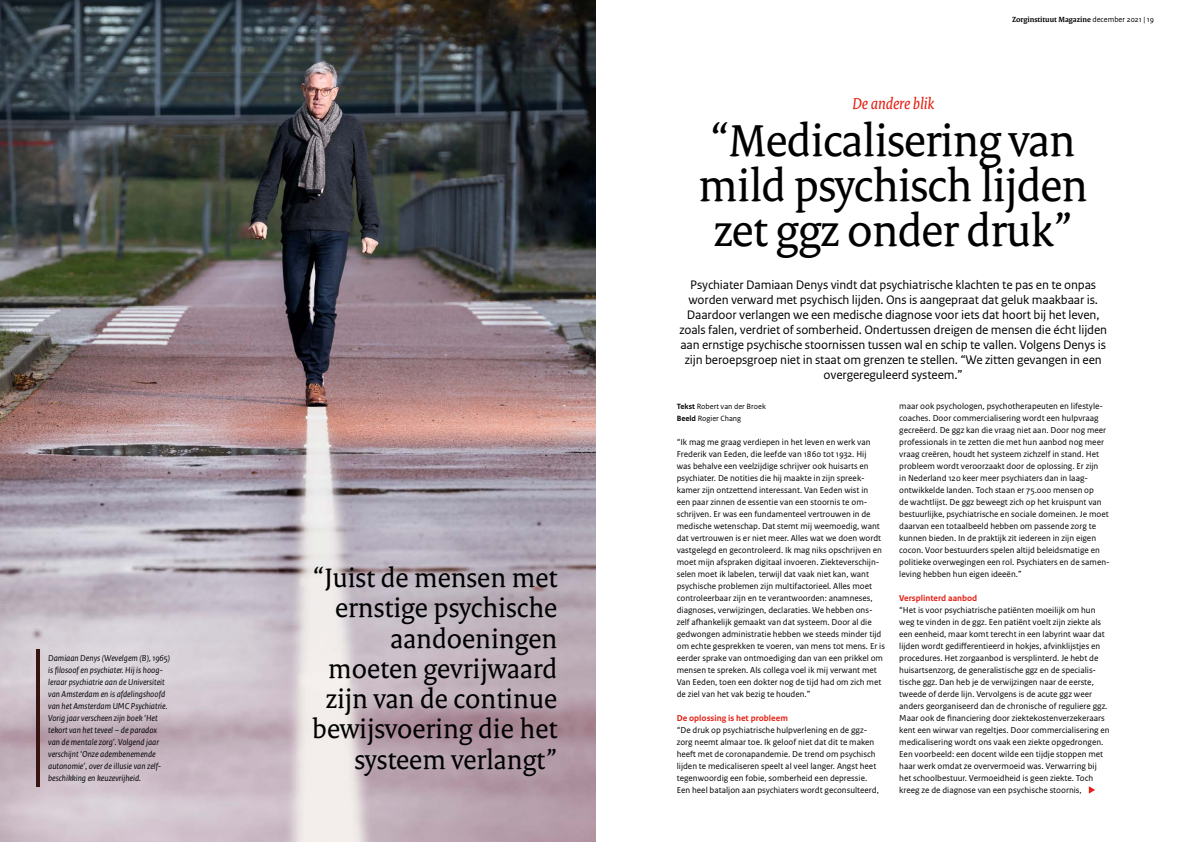
<style>
.page{position:relative;width:1191px;height:842px;background:#fff}
.page>*{position:absolute;margin:0;border:0;box-sizing:border-box;transform-origin:0 0}
.t1{font:48px/45px "Rijksoverheid Serif";letter-spacing:-.015em;color:#000;text-align:center}
.t2{font:28.8px/30.2px "Rijksoverheid Serif";color:#000;text-align:right}
.t3{font:italic 17px "Rijksoverheid Serif";color:#e41f13}
.t4{font:13px/15px "Rijksoverheid Sans Text";letter-spacing:-.01em;color:#000;text-align:center}
.t5{font:9px/12px "Rijksoverheid Sans Text";color:#000}
.t6{font:italic 9px/12px "Rijksoverheid Sans Text";color:#000}
.t7{font:700 9px "Rijksoverheid Sans Text";color:#e41f13}
.t8{font:8px/12px "Rijksoverheid Sans Text";color:#000}
.t9{font:700 8px "Rijksoverheid Serif";color:#000}
.s1{font-family:"Rijksoverheid Sans Text";font-weight:400}
.s2{font-weight:700}
</style>
<div class="page">
<svg style="left:1088px;top:786px;width:7px;height:8px"></svg>
<img style="left:0;top:0;width:595px;height:842px">
<hr style="left:37px;top:649px;width:3px;height:137px;background:#371410">
<p class="t6" style="left:48px;top:652px;width:123px">Damiaan Denys (Wevelgem (B), 1965) is filosoof en psychiater. Hij is hoog&shy;leraar psychiatrie aan de Universiteit van Amsterdam en is afdelingshoofd van het Amsterdam UMC Psychiatrie.<br>Vorig jaar verscheen zijn boek ‘Het tekort van het teveel – de paradox van de mentale zorg’. Volgend jaar verschijnt ‘Onze adembenemende autonomie’, over de illusie van zelf&shy;beschikking en keuzevrijheid.</p>
<h2 class="t2" style="left:312px;top:562px;width:247px">“Juist de mensen met ernstige psychische aandoeningen moeten gevrijwaard zijn van de continue bewijsvoering die het systeem verlangt”</h2>
<h3 class="t3" style="left:852px;top:93px;width:83px">De andere blik</h3>
<p class="t9" style="left:1012px;top:15px;width:144px">Zorginstituut Magazine <span class="s1">december 2021 | 19</span></p>
<h1 class="t1" style="left:698px;top:118px;width:391px">“Medicalisering van mild psychisch lijden zet ggz onder druk”</h1>
<p class="t4" style="left:679px;top:277px;width:429px">Psychiater Damiaan Denys vindt dat psychiatrische klachten te pas en te onpas worden verward met psychisch lijden. Ons is aangepraat dat geluk maakbaar is.<br>Daardoor verlangen we een medische diagnose voor iets dat hoort bij het leven, zoals falen, verdriet of somberheid. Ondertussen dreigen de mensen die écht lijden aan ernstige psychische stoornissen tussen wal en schip te vallen. Volgens Denys is zijn beroepsgroep niet in staat om grenzen te stellen. “We zitten gevangen in een overgereguleerd systeem.”</p>
<p class="t8" style="left:677px;top:400px;width:91px"><span class="s2">Tekst</span> Robert van der Broek<br><span class="s2">Beeld</span> Rogier Chang</p>
<p class="t5" style="left:677px;top:436px;width:210px">“Ik mag me graag verdiepen in het leven en werk van Frederik van Eeden, die leefde van 1860 tot 1932. Hij<br>was behalve een veelzijdige schrijver ook huisarts en psychiater. De notities die hij maakte in zijn spreek&shy;kamer zijn ontzettend interessant. Van Eeden wist in<br>een paar zinnen de essentie van een stoornis te om&shy;schrijven. Er was een fundamenteel vertrouwen in de medische wetenschap. Dat stemt mij weemoedig, want dat vertrouwen is er niet meer. Alles wat we doen wordt vastgelegd en gecontroleerd. Ik mag niks opschrijven en moet mijn afspraken digitaal invoeren. Ziekteverschijn&shy;selen moet ik labelen, terwijl dat vaak niet kan, want psychische problemen zijn multifactorieel. Alles moet controleerbaar zijn en te verantwoorden: anamneses, diagnoses, verwijzingen, declaraties. We hebben ons&shy;zelf afhankelijk gemaakt van dat systeem. Door al die gedwongen administratie hebben we steeds minder tijd om echte gesprekken te voeren, van mens tot mens. Er is eerder sprake van ontmoediging dan van een prikkel om mensen te spreken. Als collega voel ik mij verwant met Van Eeden, toen een dokter nog de tijd had om zich met de ziel van het vak bezig te houden.”</p>
<p class="t7" style="left:677px;top:713px;width:113px">De oplossing is het probleem</p>
<p class="t5" style="left:677px;top:724px;width:204px">“De druk op psychiatrische hulpverlening en de ggz&shy;zorg neemt almaar toe. Ik geloof niet dat dit te maken heeft met de coronapandemie. De trend om psychisch lijden te medicaliseren speelt al veel langer. Angst heet tegenwoordig een fobie, somberheid een depressie.<br>Een heel bataljon aan psychiaters wordt geconsulteerd,</p>
<p class="t5" style="left:899px;top:400px;width:212px">maar ook psychologen, psychotherapeuten en lifestyle&shy;coaches. Door commercialisering wordt een hulpvraag gecreëerd. De ggz kan die vraag niet aan. Door nog meer professionals in te zetten die met hun aanbod nog meer vraag creëren, houdt het systeem zichzelf in stand. Het probleem wordt veroorzaakt door de oplossing. Er zijn<br>in Nederland 120 keer meer psychiaters dan in laag&shy;ontwikkelde landen. Toch staan er 75.000 mensen op<br>de wachtlijst. De ggz beweegt zich op het kruispunt van bestuurlijke, psychiatrische en sociale domeinen. Je moet daarvan een totaalbeeld hebben om passende zorg te kunnen bieden. In de praktijk zit iedereen in zijn eigen cocon. Voor bestuurders spelen altijd beleidsmatige en politieke overwegingen een rol. Psychiaters en de samen&shy;leving hebben hun eigen ideeën.”</p>
<p class="t7" style="left:899px;top:593px;width:80px">Versplinterd aanbod</p>
<p class="t5" style="left:899px;top:604px;width:212px">“Het is voor psychiatrische patiënten moeilijk om hun weg te vinden in de ggz. Een patiënt voelt zijn ziekte als een eenheid, maar komt terecht in een labyrint waar dat lijden wordt gedifferentieerd in hokjes, afvinklijstjes en procedures. Het zorgaanbod is versplinterd. Je hebt de huisartsenzorg, de generalistische ggz en de specialis&shy;tische ggz. Dan heb je de verwijzingen naar de eerste, tweede of derde lijn. Vervolgens is de acute ggz weer anders georganiseerd dan de chronische of reguliere ggz.<br>Maar ook de financiering door ziektekostenverzekeraars kent een wirwar van regeltjes. Door commercialisering en medicalisering wordt ons vaak een ziekte opgedrongen.<br>Een voorbeeld: een docent wilde een tijdje stoppen met haar werk omdat ze oververmoeid was. Verwarring bij het schoolbestuur. Vermoeidheid is geen ziekte. Toch kreeg ze de diagnose van een psychische stoornis,</p>
</div>
